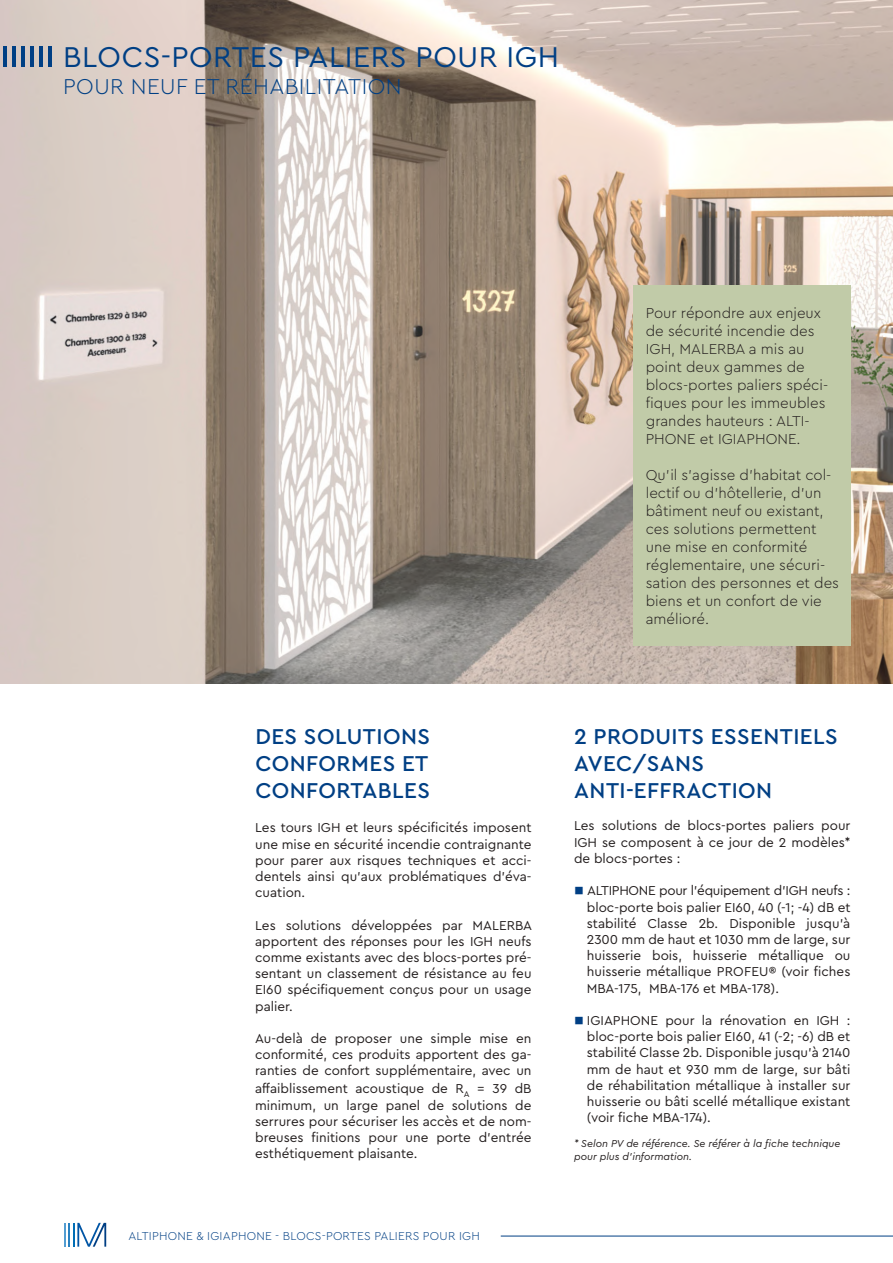
<style>
.page{position:relative;width:893px;height:1263px;background:#fff}
.page>*{position:absolute;margin:0;border:0;box-sizing:border-box;transform-origin:0 0}
.t1{font:30px "Cera PRO";letter-spacing:.02em;color:#003f84}
.t2{font:500 22.5px/27px "Cera PRO";letter-spacing:.02em;color:#003f84}
.t3{font:300 22.5px "Cera PRO";letter-spacing:.02em;color:#003f84}
.t4{font:300 15px/18px "Cera PRO";color:#241f1f}
.t5{font:13.5px/16.2px "Cera PRO";color:#241f1f;text-align:justify}
.t6{font:300 12px "Cera PRO";letter-spacing:.02em;color:#003f84}
.t7{font:italic 10.5px/12.6px "Cera PRO";color:#241f1f}
.s1{font-weight:300;color:#003f84}
</style>
<div class="page">
<img style="left:0;top:0;width:893px;height:683px">
<div style="left:633px;top:285px;width:217px;height:360px;background:#c1cba8"></div>
<hr style="left:3px;top:46px;width:4px;height:21px;background:#003f84">
<hr style="left:12px;top:46px;width:4px;height:21px;background:#003f84">
<hr style="left:21px;top:46px;width:4px;height:21px;background:#003f84">
<hr style="left:30px;top:46px;width:4px;height:21px;background:#003f84">
<hr style="left:39px;top:46px;width:4px;height:21px;background:#003f84">
<hr style="left:49px;top:46px;width:3px;height:21px;background:#003f84">
<hr style="left:501px;top:1236px;width:392px;height:1px;background:#003f84">
<hr style="left:64px;top:1223px;width:2px;height:24px;background:#539dd1">
<hr style="left:68px;top:1223px;width:2px;height:24px;background:#2981c0">
<hr style="left:73px;top:1223px;width:2px;height:24px;background:#006db5">
<svg style="left:77px;top:1223px;width:29px;height:24px"></svg>
<h1 class="t1" style="left:63px;top:37px;width:497px">BLOCS-PORTES PALIERS POUR IGH</h1>
<h2 class="t3" style="left:63px;top:71px;width:248px">POUR NEUF ET RÉHABILITATIO</h2>
<h2 class="t3" style="left:386px;top:71px;width:17px">N</h2>
<h2 class="t2" style="left:255px;top:722px;width:176px;text-align:justify">DES SOLUTIONS CON FORM ES ET CON FORTABLES</h2>
<p class="t5" style="left:255px;top:819px;width:278px">Les tours IGH et leurs spécificités imposent une mise en sécurité incendie contraignante pour parer aux risques techniques et acci&shy;dentels ainsi qu’aux problématiques d’éva&shy;cuation.</p>
<p class="t5" style="left:255px;top:916px;width:279px">Les solutions développées par MALERBA apportent des réponses pour les IGH neufs comme existants avec des blocs-portes pré&shy;sentant un classement de résistance au feu EI60 spécifiquement conçus pour un usage palier.</p>
<p class="t5" style="left:255px;top:1030px;width:278px">Au-delà de proposer une simple mise en conformité, ces produits apportent des ga&shy;ranties de confort supplémentaire, avec un</p>
<p class="t5" style="left:255px;top:1080px;width:278px">affaiblissement acoustique de R<sub>A</sub> = 39 dB minimum, un large panel de solutions de serrures pour sécuriser les accès et de nom&shy;breuses finitions pour une porte d’entrée esthétiquement plaisante.</p>
<p class="t6" style="left:128px;top:1228px;width:7px">ALTIP</p>
<p class="t6" style="left:159px;top:1228px;width:140px">HONE &amp; IGIAPHONE - BLOCS</p>
<p class="t6" style="left:322px;top:1228px;width:13px">-PORTES</p>
<p class="t6" style="left:374px;top:1228px;width:8px">PALIERS</p>
<p class="t6" style="left:423px;top:1228px;width:58px">POUR IGH</p>
<p class="t4" style="left:646px;top:303px;width:177px">Pour répondre aux enjeux de sécurité incendie des<br>IGH, MALER</p>
<p class="t4" style="left:646px;top:339px;width:184px;text-indent:81px">BA a mis au point deux gammes de blocs-portes paliers spéci&shy;fiques pour les immeubles grandes hauteurs : ALTI</p>
<p class="t4" style="left:805px;top:411px;width:7px">-</p>
<p class="t4" style="left:646px;top:429px;width:156px">PHONE et IGIAPHONE.</p>
<p class="t4" style="left:646px;top:465px;width:195px">Qu’il s’agisse d’habitat col&shy;lectif ou d’hôtellerie, d’un bâtiment neuf ou existant, ces solutions permettent une mise en conformité réglementaire, une sécuri&shy;sation des personnes et des biens et un confort de vie amélioré.</p>
<h2 class="t2" style="left:574px;top:722px;width:265px">2 PRODU ITS ESSENTIELS<br>AVEC/SAN S<br>ANTI-EFFRACTION</h2>
<p class="t5" style="left:574px;top:817px;width:278px">Les solutions de blocs-portes paliers pour IGH se composent à ce jour de 2 modèles* de blocs-portes :</p>
<p class="t5" style="left:587px;top:882px;width:265px;text-indent:-13px"><span class="s1">■</span> ALTIPHONE pour l’équipement d’IGH neufs : bloc-porte bois palier EI60, 40 (-1; -4) dB et stabilité Classe 2b. Disponible jusqu’à 2300 mm de haut et 1030 mm de large, sur huisserie bois, huisserie métallique ou huisserie métallique Pro feu® (voir fiches MBA-175, MBA-176 et MBA-178).</p>
<p class="t5" style="left:587px;top:1012px;width:265px;text-indent:-13px"><span class="s1">■</span> IGIAPHONE pour la rénovation en IGH : bloc-porte bois palier EI60, 41 (-2; -6) dB et stabilité Classe 2b. Disponible jusqu’à 2140 mm de haut et 930 mm de large, sur bâti de réhabilitation métallique à installer sur huisserie ou bâti scellé métallique existant (voir fiche MBA-174).</p>
<p class="t7" style="left:574px;top:1137px;width:268px">* Selon PV de référence. Se référer à la fiche technique pour plus d’information.</p>
</div>
